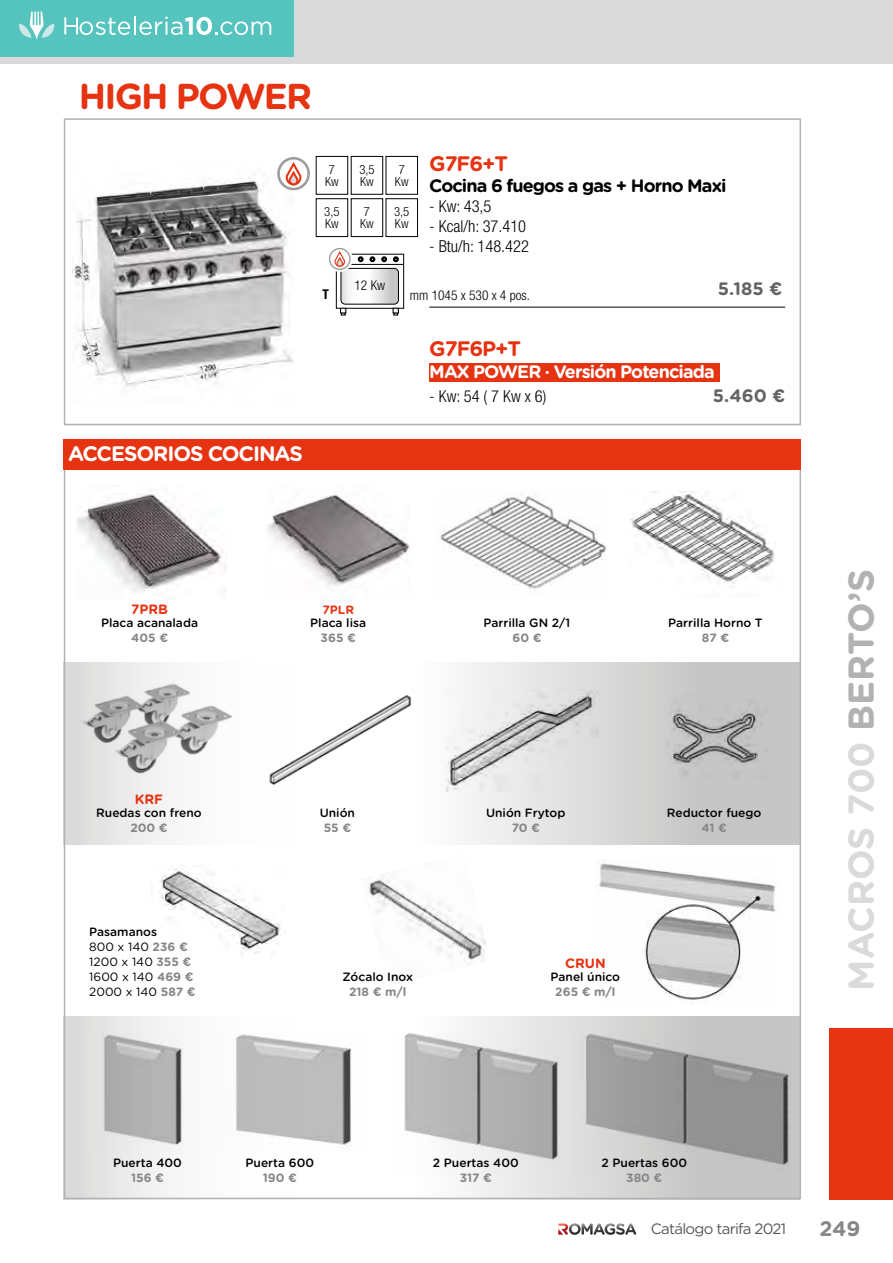
<style>
.page{position:relative;width:893px;height:1263px;background:#fff}
.page>*{position:absolute;margin:0;border:0;box-sizing:border-box;transform-origin:0 0}
.t1{font:700 36px "Gotham Rounded";color:#dadada}
.t2{font:700 36px "Gotham Rounded";letter-spacing:-.05em;color:#e63312}
.t3{font:700 21px "Gotham Rounded";letter-spacing:-.05em;color:#fff}
.t4{font:700 21px "Gotham Rounded";letter-spacing:-.05em;color:#e63312}
.t5{font:700 21px "Gotham Rounded";color:#878787}
.t6{font:700 18px "Gotham Rounded";letter-spacing:-.05em;color:#000}
.t7{font:700 18px "Gotham Rounded";letter-spacing:-.05em;color:#fff}
.t8{font:700 18px "Gotham Rounded";color:#646363}
.t9{font:300 condensed 16.5px "Helvetica Neue";color:#000}
.t10{font:15px "Gotham Rounded";letter-spacing:-.05em;color:#575756}
.t11{font:300 condensed 13.5px "Helvetica Neue";color:#000}
.t12{font:700 13.5px "Gotham Rounded";color:#e63312}
.t13{font:700 condensed 13.5px "Helvetica Neue";color:#000}
.t14{font:300 condensed 12.75px/11.4px "Helvetica Neue";color:#000}
.t15{font:500 12px "Gotham Rounded";color:#000}
.t16{font:700 12px "Gotham Rounded";color:#878787}
.t17{font:12px/15px "Gotham Rounded";color:#000}
.t18{font:700 12px "Gotham Rounded";color:#e63312}
.s1{font-weight:500}
.s2{font-weight:700;color:#878787}
.s3{color:#b3b2b2}
</style>
<div class="page">
<div style="left:0;top:0;width:893px;height:64px;background:#dadada"></div>
<svg style="left:558px;top:1223px;width:78px;height:12px"></svg>
<div style="left:829px;top:1028px;width:64px;height:171px;background:#e63312"></div>
<div style="left:64px;top:118px;width:737px;height:307px;border:2px solid #b3b2b2"></div>
<div style="left:429px;top:363px;width:290px;height:18px;background:#e63312"></div>
<div style="left:351px;top:156px;width:32px;height:39px;border:1px solid #000"></div>
<div style="left:386px;top:156px;width:32px;height:39px;border:1px solid #000"></div>
<div style="left:316px;top:156px;width:32px;height:39px;border:1px solid #000"></div>
<div style="left:351px;top:198px;width:32px;height:39px;border:1px solid #000"></div>
<div style="left:386px;top:198px;width:32px;height:39px;border:1px solid #000"></div>
<div style="left:316px;top:198px;width:32px;height:39px;border:1px solid #000"></div>
<div style="left:336px;top:254px;width:68px;height:55px;border:1px solid #000"></div>
<hr style="left:336px;top:264px;width:67px;height:1px;background:#000">
<svg style="left:327px;top:246px;width:26px;height:26px"></svg>
<svg style="left:330px;top:249px;width:20px;height:20px"></svg>
<div style="left:329px;top:248px;width:22px;height:22px;border:1px solid #9d9d9c;border-radius:50%"></div>
<svg style="left:334px;top:250px;width:65px;height:65px"></svg>
<hr style="left:429px;top:307px;width:356px;height:1px;background:#000">
<svg style="left:274px;top:154px;width:39px;height:39px"></svg>
<svg style="left:278px;top:158px;width:31px;height:31px"></svg>
<div style="left:277px;top:157px;width:33px;height:33px;border:3px solid #9d9d9c;border-radius:50%"></div>
<svg style="left:293px;top:160px;width:10px;height:26px"></svg>
<img style="left:72px;top:159px;width:221px;height:228px">
<svg style="left:67px;top:662px;width:731px;height:183px"></svg>
<svg style="left:67px;top:1017px;width:731px;height:179px"></svg>
<img style="left:440px;top:491px;width:167px;height:104px">
<img style="left:630px;top:491px;width:144px;height:96px">
<img style="left:77px;top:494px;width:150px;height:98px">
<img style="left:267px;top:494px;width:143px;height:93px">
<img style="left:668px;top:694px;width:99px;height:85px">
<img style="left:95px;top:1033px;width:95px;height:119px">
<img style="left:221px;top:1033px;width:142px;height:118px">
<img style="left:397px;top:1033px;width:168px;height:141px">
<img style="left:573px;top:1033px;width:219px;height:141px">
<div style="left:64px;top:439px;width:737px;height:30px;background:#e63312"></div>
<img style="left:78px;top:676px;width:156px;height:107px">
<img style="left:264px;top:692px;width:152px;height:100px">
<img style="left:446px;top:690px;width:153px;height:101px">
<img style="left:159px;top:865px;width:127px;height:89px">
<img style="left:362px;top:876px;width:124px;height:88px">
<img style="left:599px;top:860px;width:177px;height:144px">
<div style="left:0;top:0;width:293px;height:57px;background:#55c3be"></div>
<svg style="left:64px;top:16px;width:207px;height:19px"></svg>
<svg style="left:19px;top:11px;width:36px;height:29px"></svg>
<h1 class="t2" style="left:79px;top:70px;width:235px">HIGH POWER</h1>
<h2 class="t3" style="left:68px;top:439px;width:236px">ACCESORIOS COCINAS</h2>
<h2 class="t4" style="left:429px;top:148px;width:80px">G7F6+T</h2>
<h3 class="t6" style="left:429px;top:173px;width:299px">Cocina 6 fuegos a gas + Horno Maxi</h3>
<h3 class="t9" style="left:429px;top:197px;width:64px">- Kw: 43,5</h3>
<h3 class="t9" style="left:429px;top:216px;width:98px">- Kcal/h: 37.410</h3>
<h3 class="t9" style="left:429px;top:236px;width:101px">- Btu/h: 148.422</h3>
<h3 class="t8" style="left:718px;top:275px;width:66px">5.185 €</h3>
<p class="t14" style="left:359px;top:164px;width:17px">3,5<br>Kw</p>
<p class="t14" style="left:395px;top:164px;width:15px">7<br>Kw</p>
<p class="t14" style="left:325px;top:164px;width:15px">7<br>Kw</p>
<p class="t14" style="left:324px;top:206px;width:17px">3,5<br>Kw</p>
<p class="t14" style="left:360px;top:206px;width:15px">7<br>Kw</p>
<p class="t14" style="left:394px;top:206px;width:17px">3,5<br>Kw</p>
<p class="t11" style="left:354px;top:278px;width:32px">12 Kw</p>
<p class="t13" style="left:322px;top:286px;width:8px">T</p>
<p class="t11" style="left:410px;top:287px;width:122px">mm 1045 x 530 x 4 pos.</p>
<h2 class="t4" style="left:429px;top:333px;width:93px">G7F6P+T</h2>
<h3 class="t7" style="left:429px;top:358px;width:287px">MAX POWER · Versión Potenciada</h3>
<h3 class="t9" style="left:429px;top:386px;width:119px">- Kw: 54 ( 7 Kw x 6)</h3>
<h3 class="t8" style="left:713px;top:382px;width:74px">5.460 €</h3>
<p class="t12" style="left:131px;top:599px;width:38px">7PRB</p>
<p class="t15" style="left:101px;top:614px;width:98px">Placa acanalada</p>
<p class="t16" style="left:131px;top:629px;width:38px">405 €</p>
<p class="t12" style="left:135px;top:789px;width:30px">KRF</p>
<p class="t15" style="left:96px;top:805px;width:107px">Ruedas con freno</p>
<p class="t16" style="left:130px;top:819px;width:39px">200 €</p>
<p class="t17" style="left:89px;top:924px;width:108px"><span class="s1">Pasamanos<br></span>800 x 140 <span class="s2">236 €<br></span>1200 x 140 <span class="s2">355 €<br></span>1600 x 140 <span class="s2">469 €<br></span>2000 x 140 <span class="s2">587 €</span></p>
<p class="t18" style="left:322px;top:601px;width:33px">7PLR</p>
<p class="t15" style="left:310px;top:614px;width:57px">Placa lisa</p>
<p class="t16" style="left:321px;top:629px;width:37px">365 €</p>
<p class="t15" style="left:320px;top:805px;width:37px">Unión</p>
<p class="t16" style="left:324px;top:819px;width:29px">55 €</p>
<p class="t15" style="left:342px;top:968px;width:72px">Zócalo Inox</p>
<p class="t16" style="left:349px;top:983px;width:59px">218 € m/l</p>
<p class="t15" style="left:483px;top:614px;width:88px">Parrilla GN 2/1</p>
<p class="t16" style="left:512px;top:629px;width:30px">60 €</p>
<p class="t15" style="left:668px;top:614px;width:96px">Parrilla Horno T</p>
<p class="t16" style="left:702px;top:629px;width:29px">87 €</p>
<p class="t15" style="left:486px;top:805px;width:81px">Unión Frytop</p>
<p class="t16" style="left:512px;top:819px;width:30px">70 €</p>
<p class="t15" style="left:667px;top:805px;width:96px">Reductor fuego</p>
<p class="t16" style="left:702px;top:819px;width:27px">41 €</p>
<p class="t12" style="left:565px;top:953px;width:42px">CRUN</p>
<p class="t15" style="left:551px;top:968px;width:71px">Panel único</p>
<p class="t16" style="left:555px;top:983px;width:62px">265 € m/l</p>
<h1 class="t1" style="left:835px;top:991px;width:424px;rotate:-90deg">MACROS 700 <span class="s3">BERTO’S</span></h1>
<p class="t15" style="left:113px;top:1155px;width:70px">Puerta 400</p>
<p class="t16" style="left:131px;top:1169px;width:34px">156 €</p>
<p class="t15" style="left:245px;top:1155px;width:70px">Puerta 600</p>
<p class="t16" style="left:263px;top:1169px;width:36px">190 €</p>
<p class="t15" style="left:433px;top:1155px;width:87px">2 Puertas 400</p>
<p class="t16" style="left:460px;top:1169px;width:34px">317 €</p>
<p class="t15" style="left:601px;top:1155px;width:87px">2 Puertas 600</p>
<p class="t16" style="left:626px;top:1169px;width:38px">380 €</p>
<p class="t10" style="left:651px;top:1219px;width:137px">Catálogo tarifa 2021</p>
<h2 class="t5" style="left:819px;top:1213px;width:42px">249</h2>
</div>
